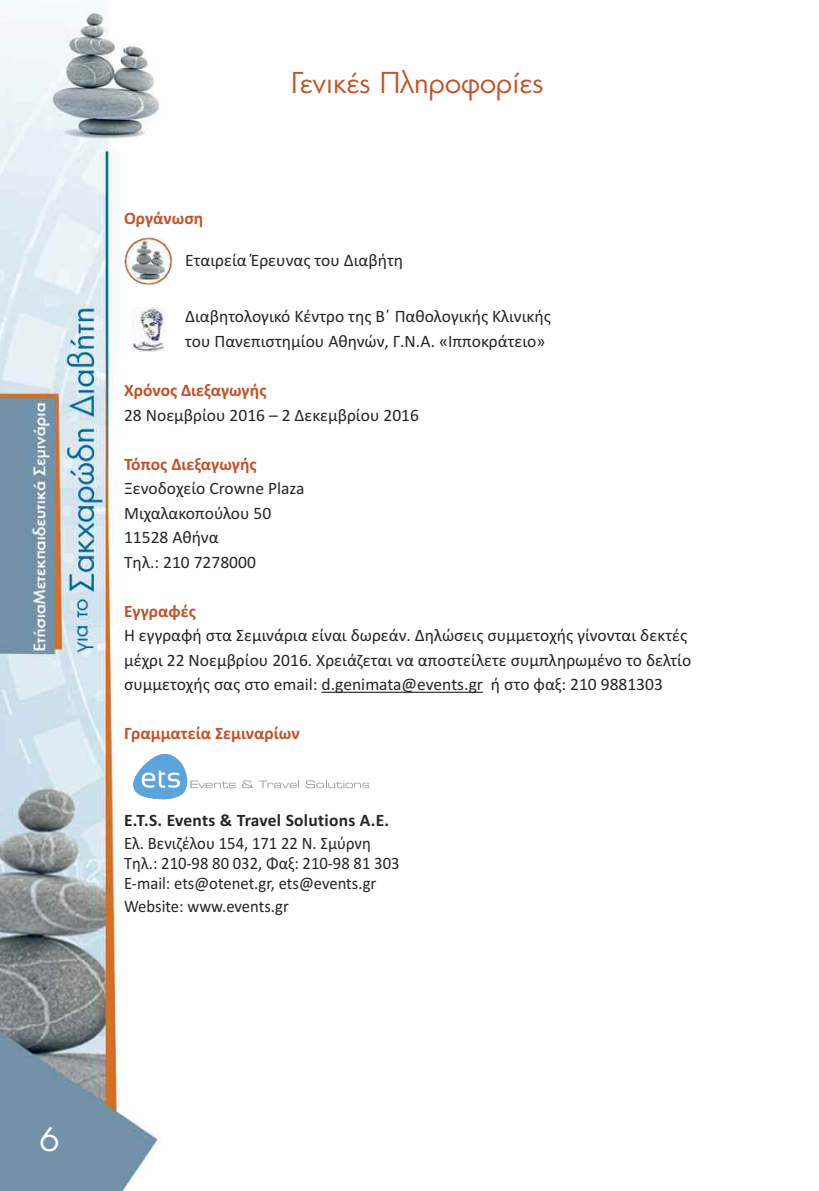
<style>
.page{position:relative;width:819px;height:1191px;background:#fff}
.page>*{position:absolute;margin:0;border:0;box-sizing:border-box;transform-origin:0 0}
.t1{font:31.5px "PF Futura Neu";color:#fff}
.t2{font:28px "PF Futura Neu";color:#c0532a}
.t3{font:17.5px/24.5px "Calibri";color:#272526}
.t4{font:17.5px/20.1px "Calibri";color:#272526;scale:.95 1}
.t5{font:700 17.5px "Calibri";color:#c0532a}
.t6{font:700 17.5px "Calibri";letter-spacing:.015em;color:#272526}
</style>
<div class="page">
<img style="left:0;top:8px;width:165px;height:1183px">
<hr style="left:321px;top:691px;width:162px;height:2px;background:#272526">
<div style="left:132px;top:306px;width:32px;height:47px;background:#fff"></div>
<img style="left:132px;top:307px;width:32px;height:45px">
<img style="left:124px;top:236px;width:50px;height:49px;border-radius:50%">
<div style="left:124px;top:750px;width:254px;height:54px;background:#fff"></div>
<svg style="left:242px;top:780px;width:57px;height:8px"></svg>
<svg style="left:306px;top:780px;width:63px;height:8px"></svg>
<svg style="left:133px;top:754px;width:103px;height:45px"></svg>
<h2 class="t2" style="left:291px;top:65px;width:254px">Γενικές Πληροφορίες</h2>
<p class="t5" style="left:124px;top:208px;width:81px">Οργάνωση</p>
<p class="t3" style="left:185px;top:248px;width:219px">Εταιρεία Έρευνας του Διαβήτη</p>
<p class="t3" style="left:185px;top:304px;width:367px">Διαβητολογικό Κέντρο της Β΄ Παθολογικής Κλινικής του Πανεπιστημίου Αθηνών, Γ.Ν.Α. «Ιπποκράτειο»</p>
<p class="t5" style="left:124px;top:380px;width:144px">Χρόνος Διεξαγωγής</p>
<p class="t3" style="left:124px;top:402px;width:296px">28 Νοεμβρίου 2016 – 2 Δεκεμβρίου 2016</p>
<p class="t5" style="left:124px;top:453px;width:134px">Τόπος Διεξαγωγής</p>
<p class="t3" style="left:124px;top:476px;width:182px">Ξενοδοχείο Crowne Plaza<br>Μιχαλακοπούλου 50<br>11528 Αθήνα<br>Τηλ.: 210 7278000</p>
<p class="t5" style="left:124px;top:600px;width:73px">Εγγραφές</p>
<p class="t3" style="left:124px;top:623px;width:568px">Η εγγραφή στα Σεμινάρια είναι δωρεάν. Δηλώσεις συμμετοχής γίνονται δεκτές μέχρι 22 Νοεμβρίου 2016. Χρειάζεται να αποστείλετε συμπληρωμένο το δελτίο συμμετοχής σας στο email: d.genimata@events.gr ή στο φαξ: 210 9881303</p>
<p class="t5" style="left:124px;top:723px;width:177px">Γραμματεία Σεμιναρίων</p>
<p class="t6" style="left:124px;top:810px;width:267px">E.T.S. Events &amp; Travel Solutions A.E.</p>
<p class="t4" style="left:124px;top:833px;width:291px">Ελ. Βενιζέλου 154, 171 22 Ν. Σμύρνη<br>Τηλ.: 210-98 80 032, Φαξ: 210-98 81 303<br>E-mail: ets@otenet.gr, ets@events.gr</p>
<p class="t4" style="left:124px;top:896px;width:175px">Website: www.events.gr</p>
<h1 class="t1" style="left:40px;top:1118px;width:21px">6</h1>
</div>
